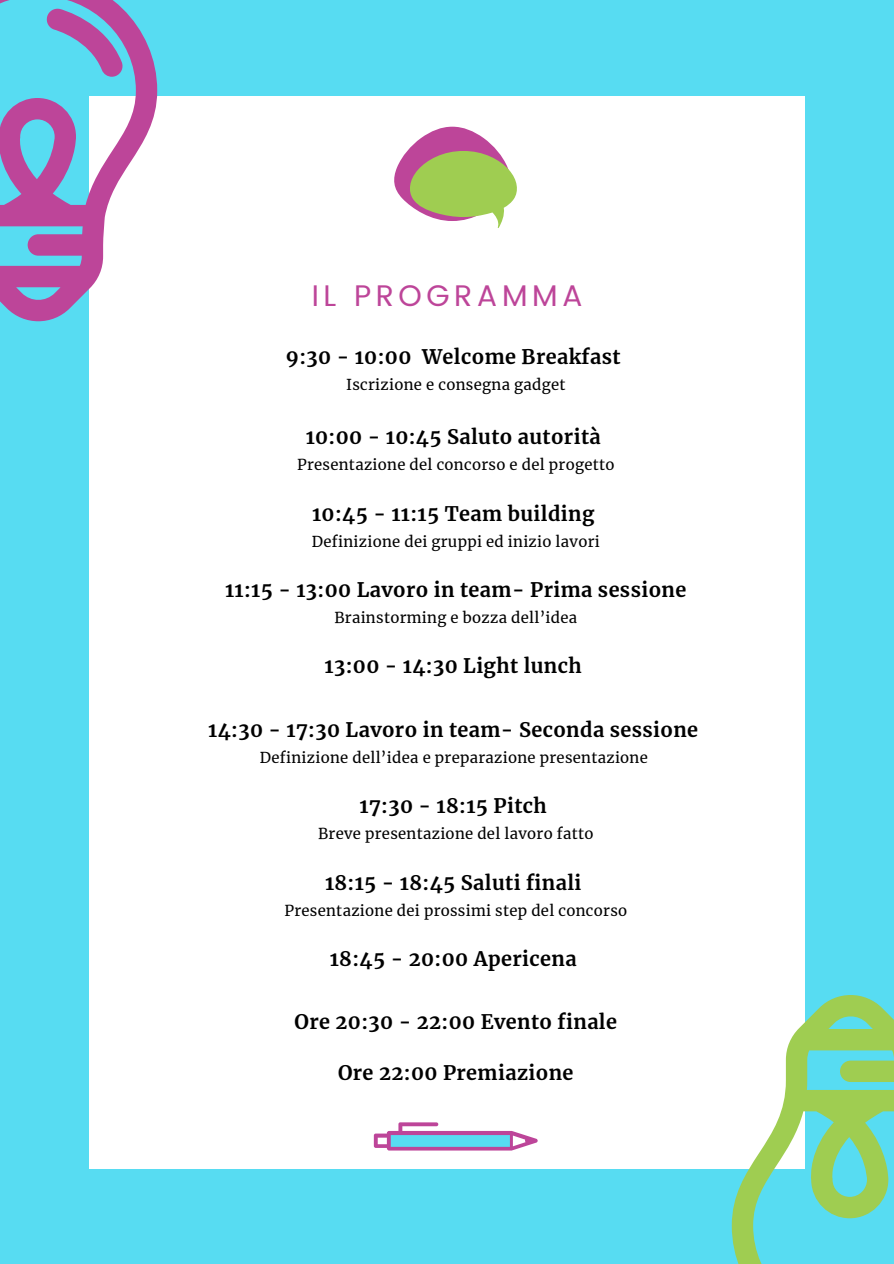
<style>
.page{position:relative;width:894px;height:1264px;background:#fff}
.page>*{position:absolute;margin:0;border:0;box-sizing:border-box;transform-origin:0 0}
.t1{font:29.85px "Poppins";letter-spacing:.15em;color:#bd4599}
.t2{font:700 19.8px "Merriweather";letter-spacing:.02em;color:#000}
.t3{font:14.85px "Merriweather";letter-spacing:.02em;color:#000}
</style>
<div class="page">
<div style="left:0;top:0;width:893px;height:1263px;background:#57dcf2"></div>
<div style="left:89px;top:96px;width:715px;height:1072px;background:#fff"></div>
<svg style="left:0;top:0;width:157px;height:321px"></svg>
<svg style="left:731px;top:995px;width:162px;height:268px"></svg>
<svg style="left:374px;top:1122px;width:163px;height:28px"></svg>
<svg style="left:394px;top:127px;width:123px;height:101px"></svg>
<h1 class="t1" style="left:311px;top:278px;width:272px">IL PROGRAMMA</h1>
<p class="t2" style="left:286px;top:345px;width:336px">9:30 - 10:00 Welcome Breakfast</p>
<p class="t3" style="left:346px;top:376px;width:221px">Iscrizione e consegna gadget</p>
<p class="t2" style="left:305px;top:425px;width:296px">10:00 - 10:45 Saluto autorità</p>
<p class="t3" style="left:297px;top:456px;width:319px">Presentazione del concorso e del progetto</p>
<p class="t2" style="left:312px;top:501px;width:284px">10:45 - 11:15 Team building</p>
<p class="t3" style="left:312px;top:532px;width:289px">Definizione dei gruppi ed inizio lavori</p>
<p class="t2" style="left:225px;top:577px;width:462px">11:15 - 13:00 Lavoro in team- Prima sessione</p>
<p class="t3" style="left:334px;top:608px;width:244px">Brainstorming e bozza dell’idea</p>
<p class="t2" style="left:324px;top:654px;width:259px">13:00 - 14:30 Light lunch</p>
<p class="t2" style="left:208px;top:717px;width:491px">14:30 - 17:30 Lavoro in team- Seconda sessione</p>
<p class="t3" style="left:260px;top:748px;width:389px">Definizione dell’idea e preparazione presentazione</p>
<p class="t2" style="left:359px;top:793px;width:189px">17:30 - 18:15 Pitch</p>
<p class="t3" style="left:318px;top:824px;width:277px">Breve presentazione del lavoro fatto</p>
<p class="t2" style="left:325px;top:870px;width:258px">18:15 - 18:45 Saluti finali</p>
<p class="t3" style="left:284px;top:901px;width:344px">Presentazione dei prossimi step del concorso</p>
<p class="t2" style="left:330px;top:946px;width:248px">18:45 - 20:00 Apericena</p>
<p class="t2" style="left:294px;top:1009px;width:324px">Ore 20:30 - 22:00 Evento finale</p>
<p class="t2" style="left:338px;top:1060px;width:237px">Ore 22:00 Premiazione</p>
</div>
